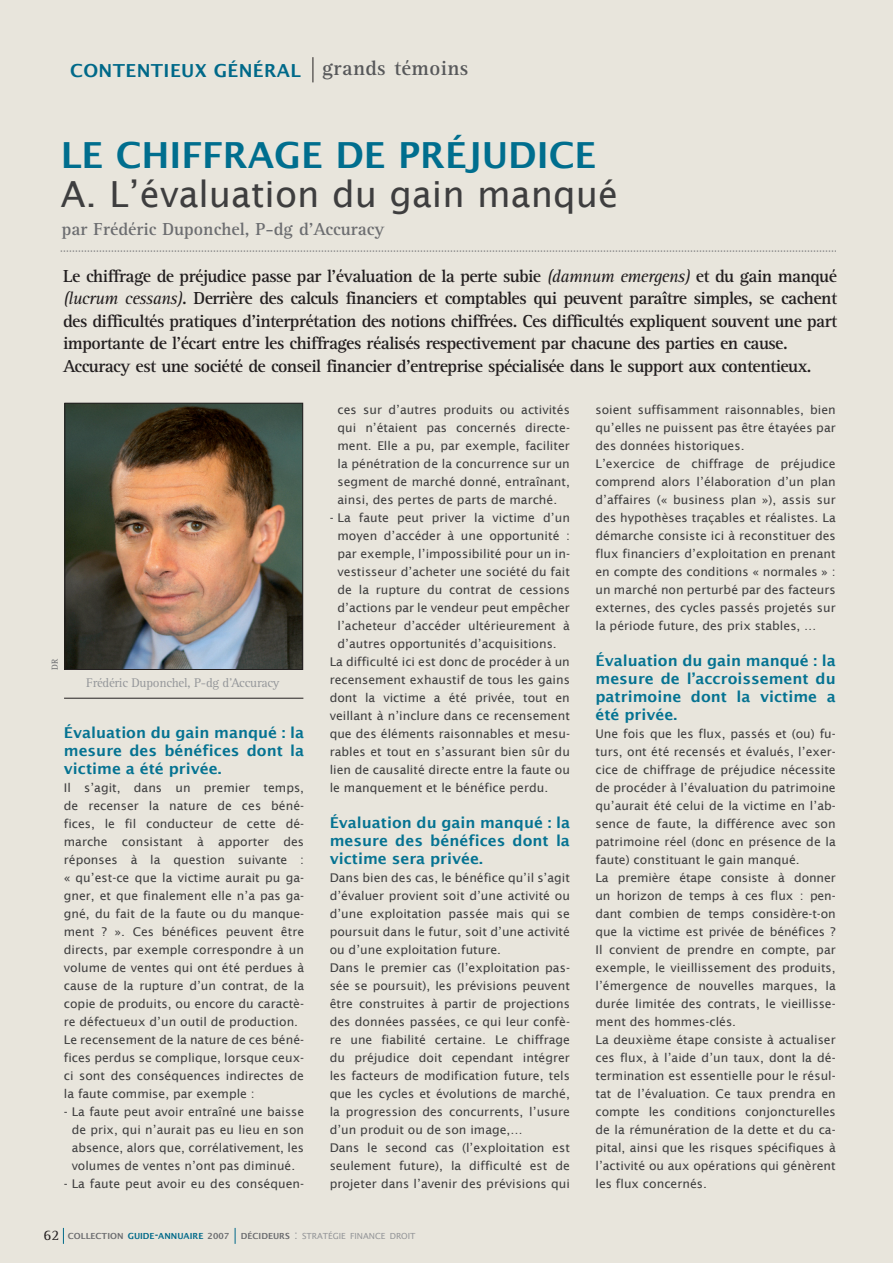
<style>
.page{position:relative;width:893px;height:1263px;background:#e8e5dc}
.page>*{position:absolute;margin:0;border:0;box-sizing:border-box;transform-origin:0 0}
.titre_cap{font:36px "Lucida Sans";color:#3e3e3f}
.titre_cap-2{font:600 36px "Lucida Sans";color:#006e8e}
.t1{font:700 21px "Agfa Rotis Serif";letter-spacing:.02em;color:#57585a}
.Chapo_ok{font:700 18px/22.5px "Agfa Rotis Serif";letter-spacing:-.03em;color:#231f20;text-align:justify}
.Chapo_ok-2{font:700 18px "Agfa Rotis Serif";color:#6c6d70}
.t2{font:600 18px "Lucida Sans";letter-spacing:.02em;color:#006989}
.texte{font:600 15px/18px "Lucida Sans";color:#057392;text-align:justify}
.t3{font:15px "Agfa Rotis Serif";color:#231f20}
.legende_photo{font:13.05px "Agfa Rotis Serif";letter-spacing:-.02em;color:#95979a}
.texte-2{font:12px/18px "Lucida Sans";color:#3e3e3f;text-align:justify}
.source{font:9px "Agfa Rotis Serif";color:#6c6d70}
.t4{font:8.4px "Lucida Sans";color:#939598}
.t5{font:600 8.4px "Lucida Sans";color:#6c6d70}
.s1{font-weight:400;font-style:italic}
.s2{color:#006989}
.s3{font-size:12px;color:#006989}
.s4{font-weight:600;color:#6c6d70}
.s5{font-size:12px}
</style>
<div class="page">
<svg style="left:63px;top:1228px;width:1px;height:16px"></svg>
<svg style="left:235px;top:1228px;width:1px;height:16px"></svg>
<svg style="left:61px;top:251px;width:775px;height:1px"></svg>
<img style="left:67px;top:405px;width:234px;height:263px">
<div style="left:65px;top:403px;width:238px;height:267px;border:1px solid #231f20"></div>
<hr style="left:64px;top:698px;width:239px;height:1px;background:#231f20">
<svg style="left:313px;top:57px;width:1px;height:25px"></svg>
<p class="t2" style="left:70px;top:60px;width:232px">CONTENTIEUX GÉNÉRAL</p>
<p class="t1" style="left:322px;top:56px;width:148px">grands témoins</p>
<p class="titre_cap-2" style="left:61px;top:135px;width:537px">LE CHIFFRAGE DE PRÉJUDICE</p>
<p class="titre_cap" style="left:61px;top:174px;width:559px">A. L’évaluation du gain manqué</p>
<p class="Chapo_ok-2" style="left:62px;top:218px;width:324px">par Frédéric Duponchel, P-dg d'Accuracy</p>
<p class="Chapo_ok" style="left:63px;top:265px;width:775px">Le chiffrage de préjudice passe par l’évaluation de la perte subie <span class="s1">(damnum emergens)</span> et du gain manqué <span class="s1">(lucrum cessans)</span>. Derrière des calculs financiers et comptables qui peuvent paraître simples, se cachent des difficultés pratiques d’interprétation des notions chiffrées. Ces difficultés expliquent souvent une part importante de l’écart entre les chiffrages réalisés respectivement par chacune des parties en cause.</p>
<p class="Chapo_ok" style="left:63px;top:355px;width:750px">Accuracy est une société de conseil financier d’entreprise spécialisée dans le support aux contentieux.</p>
<p class="source" style="left:50px;top:670px;width:13px;rotate:-90deg">DR</p>
<p class="legende_photo" style="left:86px;top:676px;width:195px">Frédéric Duponchel, P-dg d’Accuracy</p>
<p class="texte" style="left:64px;top:724px;width:242px">Évaluation du gain manqué : la mesure des bénéfices dont la victime a été privée.</p>
<p class="texte-2" style="left:64px;top:779px;width:242px">Il s’agit, dans un premier temps, de recenser la nature de ces béné&shy;fices, le fil conducteur de cette dé&shy;marche consistant à apporter des réponses à la question suivante : « qu’est-ce que la victime aurait pu ga&shy;gner, et que finalement elle n’a pas ga&shy;gné, du fait de la faute ou du manque&shy;ment ? ». Ces bénéfices peuvent être directs, par exemple correspondre à un volume de ventes qui ont été perdues à cause de la rupture d’un contrat, de la copie de produits, ou encore du caractè&shy;re défectueux d’un outil de production.</p>
<p class="texte-2" style="left:64px;top:1031px;width:242px">Le recensement de la nature de ces béné&shy;fices perdus se complique, lorsque ceux&shy;ci sont des conséquences indirectes de la faute commise, par exemple :</p>
<p class="texte-2" style="left:72px;top:1103px;width:234px;text-indent:-8px">- La faute peut avoir entraîné une baisse de prix, qui n’aurait pas eu lieu en son absence, alors que, corrélativement, les volumes de ventes n’ont pas diminué.</p>
<p class="texte-2" style="left:64px;top:1175px;width:242px">- La faute peut avoir eu des conséquen-</p>
<p class="texte-2" style="left:337px;top:401px;width:234px">ces sur d’autres produits ou activités qui n’étaient pas concernés directe&shy;ment. Elle a pu, par exemple, faciliter la pénétration de la concurrence sur un segment de marché donné, entraînant, ainsi, des pertes de parts de marché.</p>
<p class="texte-2" style="left:337px;top:509px;width:234px;text-indent:-8px">- La faute peut priver la victime d’un moyen d’accéder à une opportunité : par exemple, l’impossibilité pour un in&shy;vestisseur d’acheter une société du fait de la rupture du contrat de cessions d’actions par le vendeur peut empêcher l’acheteur d’accéder ultérieurement à d’autres opportunités d’acquisitions.</p>
<p class="texte-2" style="left:330px;top:653px;width:242px">La difficulté ici est donc de procéder à un recensement exhaustif de tous les gains dont la victime a été privée, tout en veillant à n’inclure dans ce recensement que des éléments raisonnables et mesu&shy;rables et tout en s’assurant bien sûr du lien de causalité directe entre la faute ou le manquement et le bénéfice perdu.</p>
<p class="texte" style="left:330px;top:814px;width:242px">Évaluation du gain manqué : la mesure des bénéfices dont la victime sera privée.</p>
<p class="texte-2" style="left:330px;top:869px;width:242px">Dans bien des cas, le bénéfice qu’il s’agit d’évaluer provient soit d’une activité ou d’une exploitation passée mais qui se poursuit dans le futur, soit d’une activité ou d’une exploitation future.</p>
<p class="texte-2" style="left:330px;top:959px;width:242px">Dans le premier cas (l’exploitation pas&shy;sée se poursuit), les prévisions peuvent être construites à partir de projections des données passées, ce qui leur confè&shy;re une fiabilité certaine. Le chiffrage du préjudice doit cependant intégrer les facteurs de modification future, tels que les cycles et évolutions de marché, la progression des concurrents, l’usure d’un produit ou de son image,…</p>
<p class="texte-2" style="left:330px;top:1139px;width:242px">Dans le second cas (l’exploitation est seulement future), la difficulté est de projeter dans l’avenir des prévisions qui</p>
<p class="t3" style="left:44px;top:1227px;width:17px">62</p>
<p class="t5" style="left:68px;top:1231px;width:163px">COLLECTION <span class="s2">GUIDE</span><span class="s3">-</span><span class="s2">ANNUAIRE</span> 2007</p>
<p class="t4" style="left:241px;top:1231px;width:176px"><span class="s4">DÉCIDEURS</span> <span class="s5">:</span> STRATÉGIE FINANCE DROIT</p>
<p class="texte-2" style="left:595px;top:401px;width:242px">soient suffisamment raisonnables, bien qu’elles ne puissent pas être étayées par des données historiques.</p>
<p class="texte-2" style="left:595px;top:455px;width:242px">L’exercice de chiffrage de préjudice comprend alors l’élaboration d’un plan d’affaires (« business plan »), assis sur des hypothèses traçables et réalistes. La démarche consiste ici à reconstituer des flux financiers d’exploitation en prenant en compte des conditions « normales » : un marché non perturbé par des facteurs externes, des cycles passés projetés sur la période future, des prix stables, …</p>
<p class="texte" style="left:595px;top:652px;width:242px">Évaluation du gain manqué : la mesure de l’accroissement du patrimoine dont la victime a été privée.</p>
<p class="texte-2" style="left:595px;top:725px;width:242px">Une fois que les flux, passés et (ou) fu&shy;turs, ont été recensés et évalués, l’exer&shy;cice de chiffrage de préjudice nécessite de procéder à l’évaluation du patrimoine qu’aurait été celui de la victime en l’ab&shy;sence de faute, la différence avec son patrimoine réel (donc en présence de la faute) constituant le gain manqué.</p>
<p class="texte-2" style="left:595px;top:869px;width:242px">La première étape consiste à donner un horizon de temps à ces flux : pen&shy;dant combien de temps considère-t-on que la victime est privée de bénéfices ?<br>Il convient de prendre en compte, par exemple, le vieillissement des produits, l’émergence de nouvelles marques, la durée limitée des contrats, le vieillisse&shy;ment des hommes-clés.</p>
<p class="texte-2" style="left:595px;top:1031px;width:242px">La deuxième étape consiste à actualiser ces flux, à l’aide d’un taux, dont la dé&shy;termination est essentielle pour le résul&shy;tat de l’évaluation. Ce taux prendra en compte les conditions conjoncturelles de la rémunération de la dette et du ca&shy;pital, ainsi que les risques spécifiques à l’activité ou aux opérations qui génèrent les flux concernés.</p>
</div>
